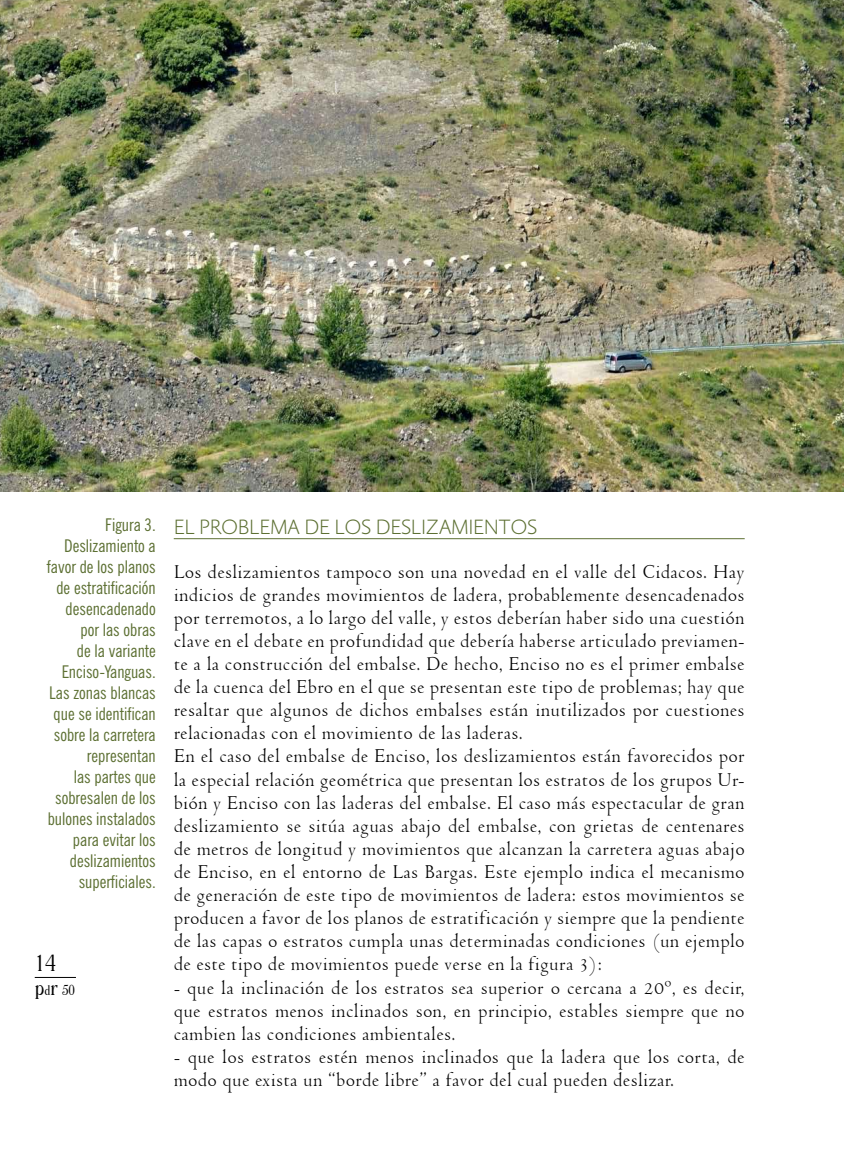
<style>
.page{position:relative;width:844px;height:1166px;background:#fff}
.page>*{position:absolute;margin:0;border:0;box-sizing:border-box;transform-origin:0 0}
.t1{font:300 condensed 22.75px "Windsor BT";color:#000}
.t2{font:21px/23.1px "Venetian 301 BT";letter-spacing:.01em;color:#000;scale:.95 1}
.t3{font:100 21px "Absara Sans";letter-spacing:-.02em;color:#5d7033}
.t4{font:condensed 17.5px/21px "News Gothic BT";color:#5d7033;text-align:right}
.t5{font:300 condensed 14px "Windsor BT";color:#000}
.s1{font-size:22.75px}
</style>
<div class="page">
<hr style="left:35px;top:977px;width:41px;height:1px;background:#000">
<hr style="left:174px;top:538px;width:570px;height:1px;background:#5d7033">
<img style="left:0;top:0;width:843px;height:491px">
<p class="t4" style="left:47px;top:514px;width:110px">Figura 3.<br>Deslizamiento a favor de los planos de estratificación desencadenado por las obras<br>de la variante<br>Enciso-Yanguas.<br>Las zonas blancas que se identifican sobre la carretera representan<br>las partes que sobresalen de los bulones instalados para evitar los deslizamientos superficiales.</p>
<p class="t1" style="left:35px;top:948px;width:23px">14</p>
<p class="t5" style="left:35px;top:981px;width:42px"><span class="s1">p</span>d<span class="s1">r</span> 50</p>
<p class="t3" style="left:174px;top:515px;width:365px">EL PROBLEMA DE LOS DESLIZAMIENTOS</p>
<p class="t2" style="left:174px;top:560px;width:602px">Los deslizamientos tampoco son una novedad en el valle del Cidacos. Hay indicios de grandes movimientos de ladera, probablemente desencadenados por terremotos, a lo largo del valle, y estos deberían haber sido una cuestión clave en el debate en profundidad que debería haberse articulado previamen&shy;te a la construcción del embalse. De hecho, Enciso no es el primer embalse de la cuenca del Ebro en el que se presentan este tipo de problemas; hay que resaltar que algunos de dichos embalses están inutilizados por cuestiones relacionadas con el movimiento de las laderas.<br>En el caso del embalse de Enciso, los deslizamientos están favorecidos por la especial relación geométrica que presentan los estratos de los grupos Ur&shy;bión y Enciso con las laderas del embalse. El caso más espectacular de gran deslizamiento se sitúa aguas abajo del embalse, con grietas de centenares de metros de longitud y movimientos que alcanzan la carretera aguas abajo de Enciso, en el entorno de Las Bargas. Este ejemplo indica el mecanismo de generación de este tipo de movimientos de ladera: estos movimientos se producen a favor de los planos de estratificación y siempre que la pendiente de las capas o estratos cumpla unas determinadas condiciones (un ejemplo de este tipo de movimientos puede verse en la figura 3):</p>
<p class="t2" style="left:174px;top:976px;width:602px;text-align:justify">- que la inclinación de los estratos sea superior o cercana a 20º, es decir, que estratos menos inclinados son, en principio, estables siempre que no cambien las condiciones ambientales.</p>
<p class="t2" style="left:174px;top:1045px;width:602px">- que los estratos estén menos inclinados que la ladera que los corta, de modo que exista un “borde libre” a favor del cual pueden deslizar.</p>
</div>
